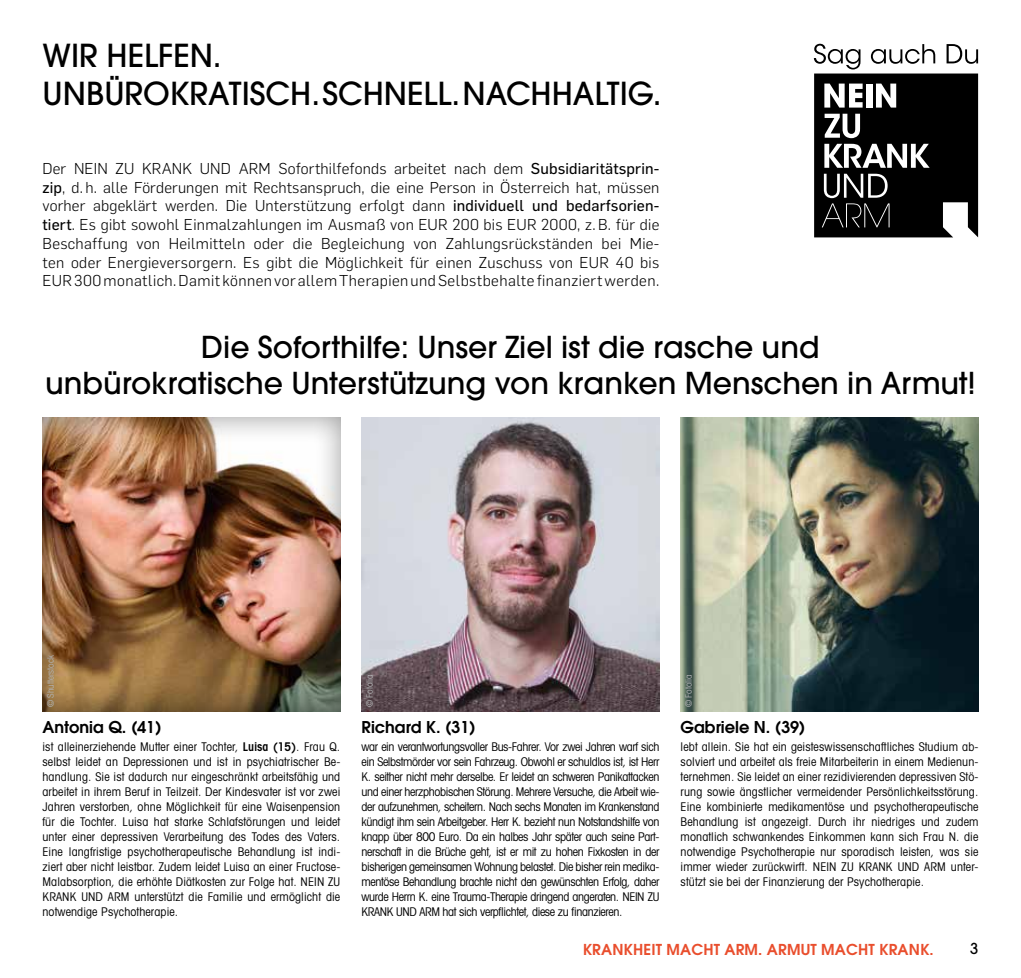
<style>
.page{position:relative;width:1021px;height:978px;background:#fff}
.page>*{position:absolute;margin:0;border:0;box-sizing:border-box;transform-origin:0 0}
.t1{font:500 31.5px "Avant Garde";color:#000}
.t2{font:500 30px/36px "Avant Garde";color:#000;text-align:center}
.t3{font:600 16.2px "Avant Garde";color:#000}
.t4{font:300 15.45px/18.8px "Flama";letter-spacing:.03em;color:#000;text-align:justify}
.t5{font:600 15px "Avant Garde";letter-spacing:.01em;color:#e94e2d}
.t6{font:500 15px "Avant Garde";color:#000}
.t7{font:condensed 12px/15px "Avant Garde";letter-spacing:.01em;color:#000;text-align:justify}
.t8{font:condensed 9px "Avant Garde";color:#b1b2b3}
.s1{font-family:"Flama Basic";font-weight:400}
.s2{font-weight:600}
</style>
<div class="page">
<svg style="left:813px;top:44px;width:165px;height:193px"></svg>
<img style="left:680px;top:418px;width:298px;height:294px">
<img style="left:361px;top:418px;width:298px;height:294px">
<div style="left:40px;top:416px;width:300px;height:297px;background:#000;opacity:.4"></div>
<h1 class="t1" style="left:43px;top:36px;width:103px">WIR HELFEN</h1>
<h1 class="t1" style="left:213px;top:36px;width:10px">.</h1>
<h1 class="t1" style="left:43px;top:74px;width:101px">UNBÜROKRATI</h1>
<h1 class="t1" style="left:250px;top:74px;width:152px">SCH. SCHNELL</h1>
<h1 class="t1" style="left:451px;top:74px;width:34px">. NAC</h1>
<h1 class="t1" style="left:530px;top:74px;width:60px">HHALTIG</h1>
<h1 class="t1" style="left:653px;top:74px;width:10px">.</h1>
<p class="t4" style="left:43px;top:158px;width:618px">Der NEIN ZU KRANK UND ARM Soforthilfefonds arbeitet nach dem <span class="s1">Subsidiaritätsprin&shy;zip</span>, d. h. alle Förderungen mit Rechtsanspruch, die eine Person in Österreich hat, müssen vorher abgeklärt werden. Die Unterstützung erfolgt dann <span class="s1">individuell und bedarfsorien&shy;tiert</span>. Es gibt sowohl Einmalzahlungen im Ausmaß von EUR 200 bis EUR 2000, z. B. für die Beschaffung von Heilmitteln oder die Begleichung von Zahlungsrückständen bei Mie&shy;ten oder Energieversorgern. Es gibt die Möglichkeit für einen Zuschuss von EUR 40 bis EUR 300 monatlich. Damit können vor allem Therapien und Selbstbehalte finanziert werden.</p>
<h2 class="t2" style="left:45px;top:329px;width:932px">Die Soforthilfe: Unser Ziel ist die rasche und<br>unbürokratische Unterstützung von kranken Menschen in Armut!</h2>
<p class="t8" style="left:45px;top:707px;width:54px;rotate:-90deg">© Shutterstock</p>
<h3 class="t3" style="left:43px;top:717px;width:120px">Antonia Q. (41)</h3>
<p class="t7" style="left:43px;top:739px;width:299px">ist alleinerziehende Mutter einer Tochter, <span class="s2">Luisa (15)</span>. Frau Q. selbst leidet an Depressionen und ist in psychiatrischer Be&shy;handlung. Sie ist dadurch nur eingeschränkt arbeitsfähig und arbeitet in ihrem Beruf in Teilzeit. Der Kindesvater ist vor zwei Jahren verstorben, ohne Möglichkeit für eine Waisenpension für die Tochter. Luisa hat starke Schlafstörungen und leidet unter einer depressiven Verarbeitung des Todes des Vaters.<br>Eine langfristige psychotherapeutische Behandlung ist indi&shy;ziert aber nicht leistbar. Zudem leidet Luisa an einer Fructose-Malabsorption, die erhöhte Diätkosten zur Folge hat. NEIN ZU KRANK UND ARM unterstützt die Familie und ermöglicht die notwendige Psychotherapie.</p>
<p class="t8" style="left:364px;top:707px;width:35px;rotate:-90deg">© Fotolia</p>
<p class="t8" style="left:683px;top:707px;width:35px;rotate:-90deg">© Fotolia</p>
<h3 class="t3" style="left:361px;top:717px;width:115px">Richard K. (31)</h3>
<p class="t7" style="left:361px;top:739px;width:299px">war ein verantwortungsvoller Bus-Fahrer. Vor zwei Jahren warf sich ein Selbstmörder vor sein Fahrzeug. Obwohl er schuldlos ist, ist Herr K. seither nicht mehr derselbe. Er leidet an schweren Panikattacken und einer herzphobischen Störung. Mehrere Versuche, die Arbeit wie&shy;der aufzunehmen, scheitern. Nach sechs Monaten im Krankenstand kündigt ihm sein Arbeitgeber. Herr K. bezieht nun Notstandshilfe von knapp über 800 Euro. Da ein halbes Jahr später auch seine Part&shy;nerschaft in die Brüche geht, ist er mit zu hohen Fixkosten in der bisherigen gemeinsamen Wohnung belastet. Die bisher rein medika&shy;mentöse Behandlung brachte nicht den gewünschten Erfolg, daher wurde Herrn K. eine Trauma-Therapie dringend angeraten. NEIN ZU KRANK UND ARM hat sich verpflichtet, diese zu finanzieren.</p>
<h3 class="t3" style="left:680px;top:717px;width:126px">Gabriele N. (39)</h3>
<p class="t7" style="left:680px;top:739px;width:299px">lebt allein. Sie hat ein geisteswissenschaftliches Studium ab&shy;solviert und arbeitet als freie Mitarbeiterin in einem Medienun&shy;ternehmen. Sie leidet an einer rezidivierenden depressiven Stö&shy;rung sowie ängstlicher vermeidender Persönlichkeitsstörung.<br>Eine kombinierte medikamentöse und psychotherapeutische Behandlung ist angezeigt. Durch ihr niedriges und zudem monatlich schwankendes Einkommen kann sich Frau N. die notwendige Psychotherapie nur sporadisch leisten, was sie immer wieder zurückwirft. NEIN ZU KRANK UND ARM unter&shy;stützt sie bei der Finanzierung der Psychotherapie.</p>
<p class="t5" style="left:583px;top:940px;width:352px">KRANKHEIT MACHT ARM. ARMUT MACHT KRANK.</p>
<p class="t6" style="left:970px;top:940px;width:10px">3</p>
</div>
